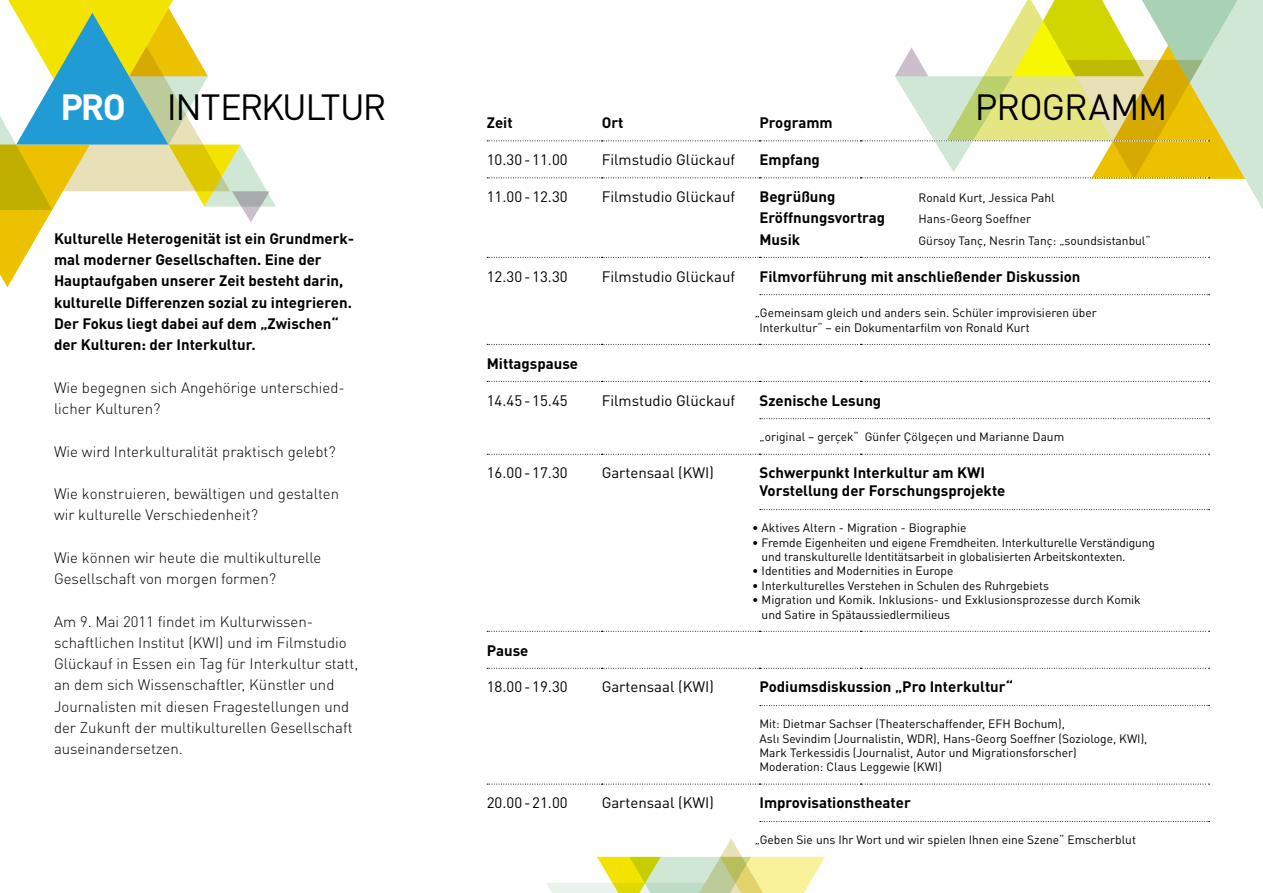
<style>
.page{position:relative;width:1263px;height:893px;background:#fff}
.page>*{position:absolute;margin:0;border:0;box-sizing:border-box;transform-origin:0 0}
.t1{font:36px "DIN Pro";letter-spacing:-.035em;color:#000}
.t2{font:300 15px/21.3px "DIN Pro";color:#000}
.t3{font:700 15px/21.3px "DIN Pro";color:#000}
.t4{font:15px "DIN Pro";color:#000}
.t5{font:12px/14.4px "DIN Pro";color:#000}
.s1{font-weight:700;color:#fff}
</style>
<div class="page">
<svg style="left:0;top:0;width:276px;height:287px"></svg>
<svg style="left:546px;top:839px;width:279px;height:54px"></svg>
<svg style="left:487px;top:257px;width:722px;height:1px"></svg>
<svg style="left:487px;top:344px;width:722px;height:1px"></svg>
<svg style="left:487px;top:381px;width:722px;height:1px"></svg>
<svg style="left:487px;top:454px;width:722px;height:1px"></svg>
<svg style="left:487px;top:631px;width:722px;height:1px"></svg>
<svg style="left:487px;top:668px;width:722px;height:1px"></svg>
<svg style="left:487px;top:784px;width:722px;height:1px"></svg>
<svg style="left:760px;top:294px;width:449px;height:1px"></svg>
<svg style="left:760px;top:418px;width:449px;height:1px"></svg>
<svg style="left:760px;top:509px;width:449px;height:1px"></svg>
<svg style="left:760px;top:705px;width:449px;height:1px"></svg>
<svg style="left:760px;top:821px;width:449px;height:1px"></svg>
<svg style="left:487px;top:0;width:776px;height:209px"></svg>
<h1 class="t1" style="left:60px;top:82px;width:319px"><span class="s1">Pro</span> InterKultur</h1>
<h1 class="t1" style="left:975px;top:82px;width:194px">Programm</h1>
<p class="t3" style="left:487px;top:111px;width:27px">Zeit</p>
<p class="t3" style="left:602px;top:111px;width:23px">Ort</p>
<p class="t3" style="left:759px;top:111px;width:75px">Programm</p>
<p class="t4" style="left:487px;top:149px;width:82px">10.30-11.00</p>
<p class="t4" style="left:602px;top:149px;width:135px">Filmstudio Glückauf</p>
<p class="t3" style="left:759px;top:148px;width:62px">Empfang</p>
<p class="t4" style="left:487px;top:186px;width:82px">11.00-12.30</p>
<p class="t4" style="left:602px;top:186px;width:135px">Filmstudio Glückauf</p>
<p class="t3" style="left:759px;top:185px;width:77px">Begrüßung</p>
<p class="t5" style="left:918px;top:190px;width:138px">Ronald Kurt, Jessica Pahl</p>
<p class="t3" style="left:759px;top:207px;width:127px">Eröffnungsvortrag</p>
<p class="t5" style="left:918px;top:211px;width:114px">Hans-Georg Soeffner</p>
<p class="t3" style="left:759px;top:228px;width:42px">Musik</p>
<p class="t5" style="left:918px;top:233px;width:234px">Gürsoy Tanç, Nesrin Tanç: „soundsistanbul“</p>
<p class="t4" style="left:487px;top:266px;width:82px">12.30-13.30</p>
<p class="t4" style="left:602px;top:266px;width:135px">Filmstudio Glückauf</p>
<p class="t3" style="left:759px;top:265px;width:323px">Filmvorführung mit anschließender Diskussion</p>
<p class="t5" style="left:759px;top:305px;width:339px;text-indent:-5px">„Gemeinsam gleich und anders sein. Schüler improvisieren über<br>Interkultur“ – ein Dokumentarfilm von Ronald Kurt</p>
<p class="t3" style="left:487px;top:352px;width:93px">Mittagspause</p>
<p class="t4" style="left:487px;top:390px;width:82px">14.45-15.45</p>
<p class="t4" style="left:602px;top:390px;width:135px">Filmstudio Glückauf</p>
<p class="t3" style="left:759px;top:389px;width:123px">Szenische Lesung</p>
<p class="t5" style="left:759px;top:429px;width:306px">„original – gerçek“ Günfer Çölgeçen und Marianne Daum</p>
<p class="t4" style="left:487px;top:463px;width:82px">16.00-17.30</p>
<p class="t4" style="left:602px;top:463px;width:114px">Gartensaal (KWI)</p>
<p class="t3" style="left:759px;top:463px;width:247px;line-height:18px">Schwerpunkt Interkultur am KWI<br>Vorstellung der Forschungsprojekte</p>
<p class="t5" style="left:752px;top:520px;width:216px">• Aktives Altern - Migration - Biographie</p>
<p class="t5" style="left:762px;top:534px;width:395px;text-indent:-9px">• Fremde Eigenheiten und eigene Fremdheiten. Interkulturelle Verständigung und transkulturelle Identitätsarbeit in globalisierten Arbeitskontexten.</p>
<p class="t5" style="left:752px;top:563px;width:203px">• Identities and Modernities in Europe</p>
<p class="t5" style="left:752px;top:578px;width:298px">• Interkulturelles Verstehen in Schulen des Ruhrgebiets</p>
<p class="t5" style="left:762px;top:592px;width:381px;text-indent:-9px">• Migration und Komik. Inklusions- und Exklusionsprozesse durch Komik und Satire in Spätaussiedlermilieus</p>
<p class="t3" style="left:487px;top:639px;width:43px">Pause</p>
<p class="t4" style="left:487px;top:677px;width:82px">18.00-19.30</p>
<p class="t4" style="left:602px;top:677px;width:114px">Gartensaal (KWI)</p>
<p class="t3" style="left:759px;top:676px;width:255px">Podiumsdiskussion „Pro Interkultur“</p>
<p class="t5" style="left:759px;top:716px;width:389px">Mit: Dietmar Sachser (Theaterschaffender, EFH Bochum),<br>Aslı Sevindim (Journalistin, WDR), Hans-Georg Soeffner (Soziologe, KWI), Mark Terkessidis (Journalist, Autor und M igrationsforscher)<br>Moderation: Claus Leggewie (KWI)</p>
<p class="t4" style="left:487px;top:793px;width:82px">20.00-21.00</p>
<p class="t4" style="left:602px;top:793px;width:114px">Gartensaal (KWI)</p>
<p class="t3" style="left:759px;top:792px;width:153px">Improvisationstheater</p>
<p class="t5" style="left:755px;top:832px;width:383px">„Geben Sie uns Ihr Wort und wir spielen Ihnen eine Szene“ Emscherblut</p>
<p class="t3" style="left:54px;top:227px;width:302px">Kulturelle Heterogenität ist ein Grundmerk&shy;mal moderner Gesellschaften. Eine der Hauptaufgaben unserer Zeit besteht darin, kulturelle Differenzen sozial zu integrieren.<br>Der Fokus liegt dabei auf dem „Zwischen“ der Kulturen: der Interkultur.</p>
<p class="t2" style="left:54px;top:376px;width:292px">Wie begegnen sich Angehörige unterschied&shy;licher Kulturen?</p>
<p class="t2" style="left:54px;top:440px;width:283px">Wie wird Interkulturalität praktisch gelebt?</p>
<p class="t2" style="left:54px;top:482px;width:287px">Wie konstruieren, bewältigen und gestalten wir kulturelle Verschiedenheit?</p>
<p class="t2" style="left:54px;top:546px;width:269px">Wie können wir heute die multikulturelle<br>Gesellschaft von morgen formen?</p>
<p class="t2" style="left:54px;top:610px;width:306px">Am 9. Mai 2011 findet im Kulturwissen&shy;schaftlichen Institut (KWI) und im Filmstudio Glückauf in Essen ein Tag für Interkultur statt, an dem sich Wissenschaftler, Künstler und Journalisten mit diesen Fragestellungen und der Zukunft der multikulturellen Gesellschaft auseinandersetzen.</p>
</div>
